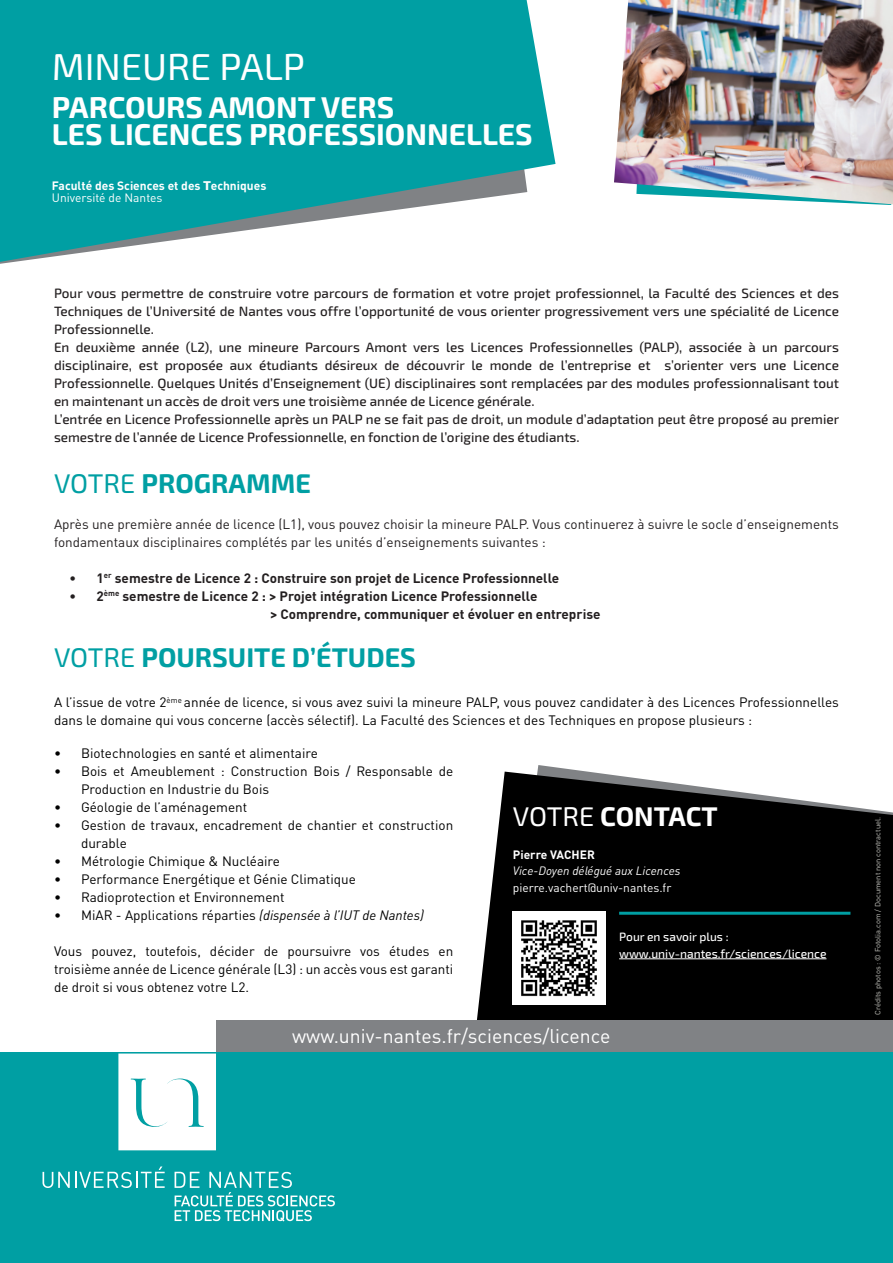
<style>
.page{position:relative;width:893px;height:1263px;background:#fff}
.page>*{position:absolute;margin:0;border:0;box-sizing:border-box;transform-origin:0 0}
.t1{font:37.5px "Exo 2";color:#fff}
.t2{font:700 30px/27px "Exo 2";color:#fff}
.t3{font:700 27px "Exo 2";color:#009fa3}
.t4{font:700 27px "Exo 2";letter-spacing:-.005em;color:#fff}
.t5{font:19.5px "DIN Pro";color:#fff}
.t6{font:500 13.5px/18px "Exo 2";color:#231f20}
.t7{font:13.5px/18px "DIN Pro";color:#000}
.t8{font:13.5px/18px "DIN Pro";color:#231f20}
.t9{font:700 13.5px/18px "DIN Pro";color:#231f20}
.t10{font:700 12px/12px "DIN Pro";color:#fff}
.t11{font:500 12px/16.5px "Exo 2";color:#fff}
.t12{font:12px "DIN Pro";color:#fff}
.t13{font:italic 12px "DIN Pro";color:#fff}
.t14{font:7.5px "DIN Pro";color:#c7c7c1}
.s1{font-family:"Tahoma"}
.s2{font-weight:400}
.s3{font-style:italic}
</style>
<div class="page">
<svg style="left:537px;top:765px;width:45px;height:6px"></svg>
<svg style="left:477px;top:771px;width:416px;height:249px;background:#1e1e1e"></svg>
<hr style="left:619px;top:958px;width:207px;height:1px;background:#fff">
<hr style="left:619px;top:912px;width:231px;height:3px;background:#009fa3">
<img style="left:513px;top:912px;width:93px;height:93px">
<svg style="left:0;top:0;width:555px;height:262px;fill:#009fa3"></svg>
<div style="left:216px;top:1020px;width:677px;height:47px;background:#808285"></div>
<div style="left:0;top:1052px;width:893px;height:211px;background:#009fa3"></div>
<svg style="left:43px;top:1166px;width:122px;height:22px"></svg>
<svg style="left:118px;top:1053px;width:98px;height:97px;background:#edf8f8"></svg>
<svg style="left:175px;top:1172px;width:160px;height:49px"></svg>
<img style="left:614px;top:0;width:279px;height:204px">
<h1 class="t1" style="left:52px;top:45px;width:255px">MINEURE PALP</h1>
<h2 class="t2" style="left:52px;top:94px;width:482px">PARCOURS AMONT VERS<br>LES LICENCES PROFESSIONNELLES</h2>
<p class="t10" style="left:52px;top:178px;width:216px">Faculté des Sciences et des <span class="s1">T</span>echniques<br><span class="s2">Université de Nantes</span></p>
<p class="t6" style="left:54px;top:284px;width:787px">Pour vous permettre de construire votre parcours de formation et votre projet professionnel, la Faculté des Sciences et des Techniques de l’Université de Nantes vous offre l’opportunité de vous orienter progressivement vers une spécialité de Licence Professionnelle.<br>En deuxième année (L2), une mineure Parcours Amont vers les Licences Professionnelles (PALP), associée à un parcours disciplinaire, est proposée aux étudiants désireux de découvrir le monde de l’entreprise et s’orienter vers une Licence Professionnelle. Quelques Unités d’Enseignement (UE) disciplinaires sont remplacées par des modules professionnalisant tout en maintenant un accès de droit vers une troisième année de Licence générale.<br>L’entrée en Licence Professionnelle après un PALP ne se fait pas de droit, un module d’adaptation peut être proposé au premier semestre de l’année de Licence Professionnelle, en fonction de l’origine des étudiants.</p>
<h3 class="t3" style="left:54px;top:467px;width:258px"><span class="s2">VOTRE</span> PROGRAMME</h3>
<p class="t8" style="left:54px;top:513px;width:786px">Après une première année de licence (L1), vous pouvez choisir la mineure PALP. Vous continuerez à suivre le socle d’enseignements fondamentaux disciplinaires complétés par les unités d’enseignements suivantes :</p>
<p class="t9" style="left:70px;top:567px;width:491px">• 1<sup>er</sup> semestre de Licence 2 : Construire son projet de Licence Professionnelle</p>
<p class="t9" style="left:270px;top:585px;width:332px;text-indent:-200px">• 2<sup>ème</sup> semestre de Licence 2 : &gt; Projet intégration Licence Professionnelle<br>&gt; Comprendre, communiquer et évoluer en entreprise</p>
<h3 class="t3" style="left:54px;top:641px;width:363px"><span class="s2">VOTRE</span> POURSUITE D’ÉTUDES</h3>
<p class="t7" style="left:54px;top:692px;width:786px">A l’issue de votre 2<sup>ème</sup> année de licence, si vous avez suivi la mineure PALP, vous pouvez candidater à des Licences Professionnelles dans le domaine qui vous concerne (accès sélectif). La Faculté des Sciences et des Techniques en propose plusieurs :</p>
<p class="t7" style="left:54px;top:742px;width:265px">• Biotechnologies en santé et alimentaire</p>
<p class="t7" style="left:81px;top:760px;width:374px;text-indent:-27px">• Bois et Ameublement : Construction Bois / Responsable de<br>Production en Industrie du Bois</p>
<p class="t7" style="left:54px;top:796px;width:195px">• Géologie de l’aménagement</p>
<p class="t7" style="left:81px;top:814px;width:374px;text-indent:-27px">• Gestion de travaux, encadrement de chantier et construction durable</p>
<p class="t7" style="left:54px;top:850px;width:227px">• Métrologie Chimique &amp; Nucléaire</p>
<p class="t7" style="left:54px;top:868px;width:303px">• Performance Energétique et Génie Climatique</p>
<p class="t7" style="left:54px;top:886px;width:232px">• Radioprotection et Environnement</p>
<p class="t7" style="left:54px;top:904px;width:371px">• MiAR - Applications réparties <span class="s3">(dispensée à l’IUT de Nantes)</span></p>
<p class="t7" style="left:54px;top:940px;width:401px;text-align:justify">Vous pouvez, toutefois, décider de poursuivre vos études en troisième année de Licence générale (L3) : un accès vous est garanti de droit si vous obtenez votre L2.</p>
<h3 class="t4" style="left:513px;top:800px;width:207px"><span class="s2">VOTRE</span> CONTACT</h3>
<p class="t10" style="left:513px;top:847px;width:84px">Pierre VACHER</p>
<p class="t13" style="left:513px;top:861px;width:169px">Vice-Doyen délégué aux Licences</p>
<p class="t12" style="left:513px;top:878px;width:160px">pierre.vachert@univ-nantes.fr</p>
<p class="t11" style="left:619px;top:929px;width:209px">Pour en savoir plus : www.univ-nantes.fr/sciences/licence</p>
<h3 class="t5" style="left:292px;top:1020px;width:320px">www.univ-nantes.fr/sciences/licence</h3>
<p class="t14" style="left:872px;top:1015px;width:199px;rotate:-90deg">Crédits photos : © Fotolia.com / Document non contractuel.</p>
</div>
